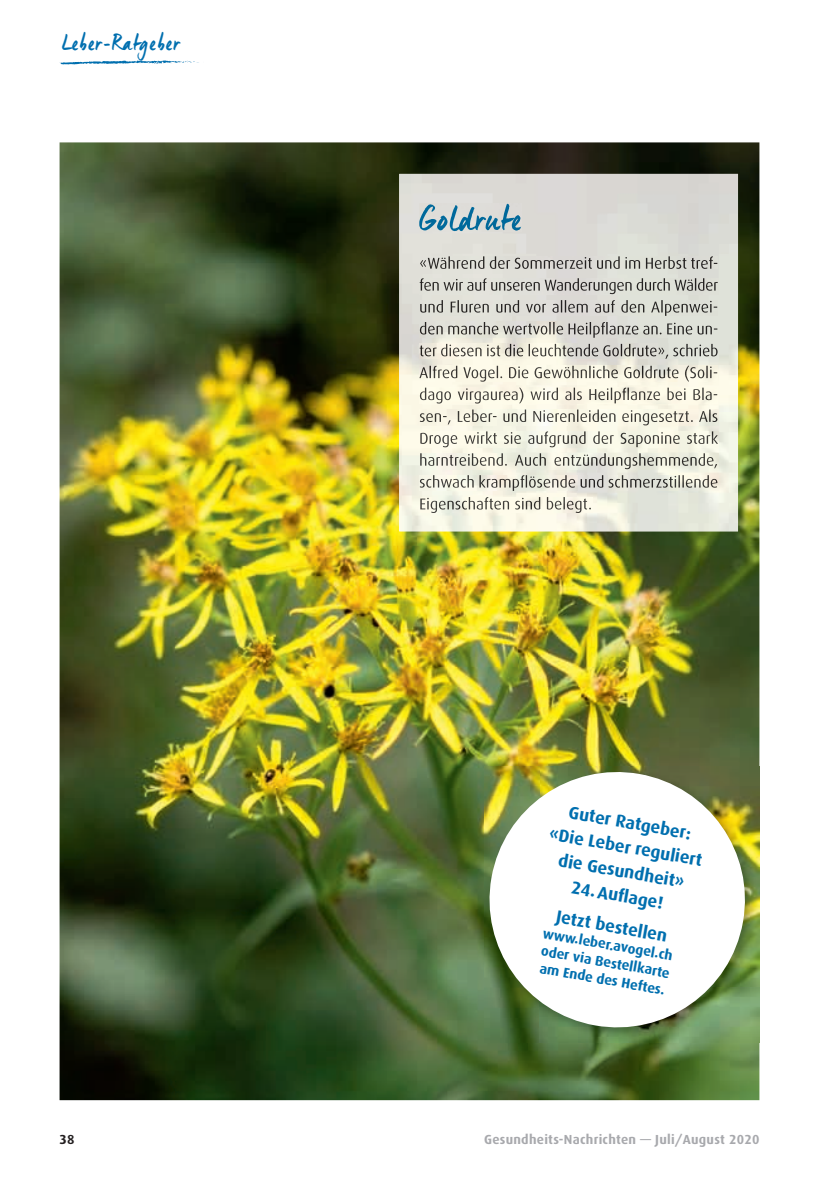
<style>
.page{position:relative;width:819px;height:1191px;background:#fff}
.page>*{position:absolute;margin:0;border:0;box-sizing:border-box;transform-origin:0 0}
.t1{font:22.75px "Manus";letter-spacing:.05em;color:#006faf}
.t2{font:700 17.5px/24.5px "Dax";color:#006faf;text-align:center}
.t3{font:700 14px/17.5px "Dax";color:#006faf;text-align:justify}
.t4{font:700 13.12px "Dax";letter-spacing:.02em;color:#a8a9ad}
.t5{font:700 13.12px "Dax";color:#231f20}
</style>
<div class="page">
<img style="left:60px;top:142px;width:699px;height:958px">
<img style="left:484px;top:766px;width:276px;height:276px">
<svg style="left:479px;top:761px;width:276px;height:276px"></svg>
<img style="left:399px;top:174px;width:339px;height:357px">
<img style="left:419px;top:204px;width:102px;height:27px">
<img style="left:420px;top:256px;width:297px;height:13px">
<img style="left:419px;top:278px;width:299px;height:16px">
<img style="left:420px;top:300px;width:297px;height:16px">
<img style="left:420px;top:322px;width:297px;height:16px">
<img style="left:419px;top:344px;width:299px;height:15px">
<img style="left:419px;top:365px;width:298px;height:17px">
<img style="left:420px;top:387px;width:297px;height:16px">
<img style="left:419px;top:409px;width:299px;height:16px">
<img style="left:420px;top:431px;width:298px;height:16px">
<img style="left:420px;top:453px;width:298px;height:16px">
<img style="left:419px;top:475px;width:299px;height:16px">
<img style="left:420px;top:497px;width:172px;height:16px">
<svg style="left:60px;top:60px;width:139px;height:5px"></svg>
<h1 class="t1" style="left:62px;top:28px;width:119px">Leber-Ratgeber</h1>
<p class="t5" style="left:60px;top:1132px;width:16px">38</p>
<p class="t2" style="left:556px;top:797px;width:156px;rotate:10deg">Guter Ratgeber: «Die Leber reguliert die Gesundheit»</p>
<p class="t2" style="left:564px;top:870px;width:114px;line-height:31.5px;rotate:10deg">24. Aufl age!<br>Jetzt bestellen</p>
<p class="t3" style="left:544px;top:924px;width:133px;rotate:10deg">www.leber.avogel.ch oder via Bestellkarte am Ende des Heftes.</p>
<p class="t4" style="left:484px;top:1132px;width:277px">Gesundheits-Nachrichten — Juli/August 2020</p>
</div>
